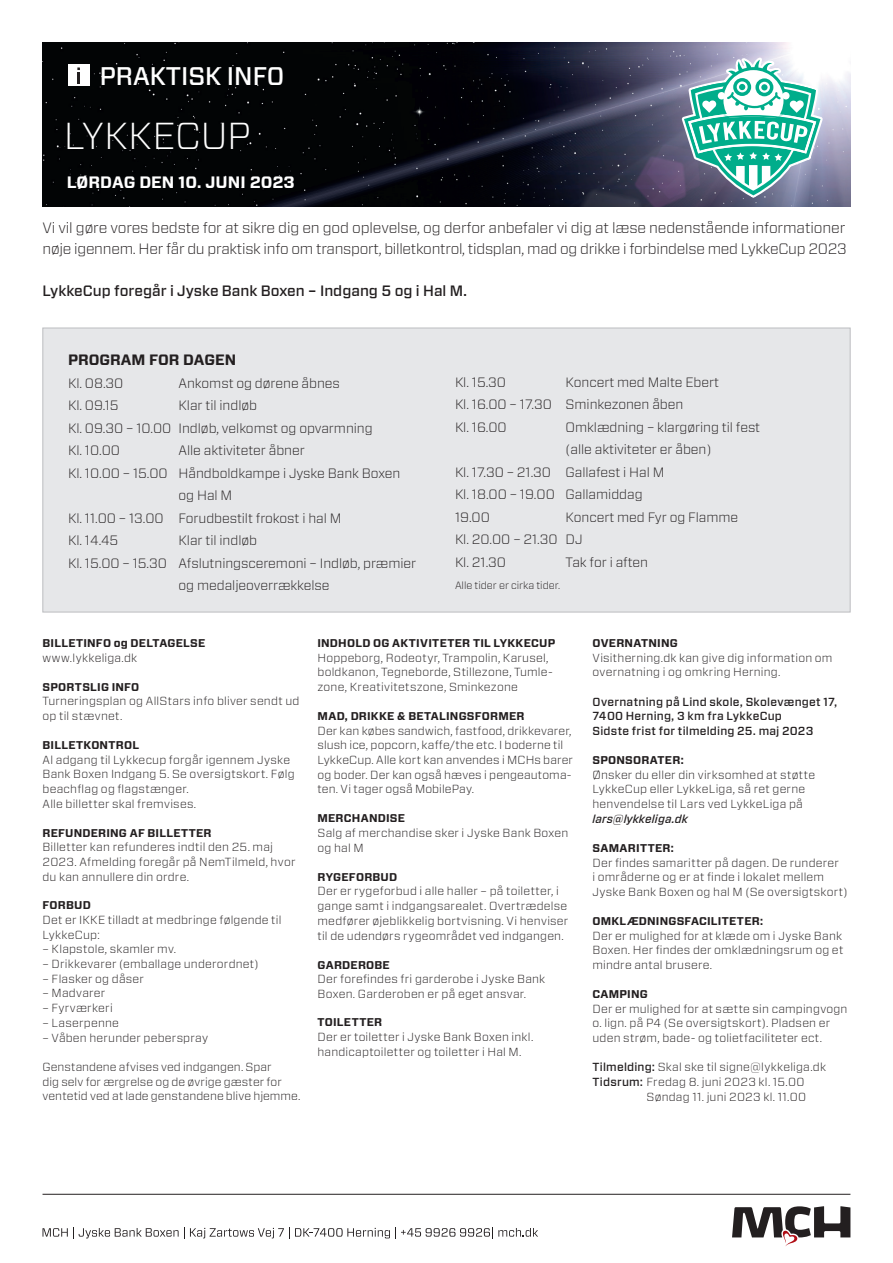
<style>
.page{position:relative;width:893px;height:1263px;background:#fff}
.page>*{position:absolute;margin:0;border:0;box-sizing:border-box;transform-origin:0 0}
.Grundlæggende_afsnit{font:300 37.5px "Forza";letter-spacing:-.005em;color:#fff}
.Grundlæggende_afsnit-2{font:500 25.5px "Forza";color:#fff}
.Grundlæggende_afsnit-3{font:700 16.5px "Forza";color:#fff}
.Grundlæggende_afsnit-4{font:300 15px/21px "Forza";letter-spacing:-.02em;color:#231f20}
.Grundlæggende_afsnit-5{font:500 15px "Forza";color:#231f20}
.Boks__overskrift{font:700 15px "Forza";color:#231f20}
.Boks__brød{font:300 13.5px/22.5px "Forza";letter-spacing:-.005em;color:#231f20}
.Brød_lille{font:300 11.7px/14.7px "Forza";letter-spacing:.015em;color:#231f20}
.Brød_lille-2{font:500 11.7px/14.7px "Forza";letter-spacing:.02em;color:#231f20}
.Overskift_brød_lille{font:700 11.25px "Forza";letter-spacing:.02em;color:#231f20}
.Brød_lille-3{font:700 11.25px "Forza";letter-spacing:.015em;color:#231f20}
.Boks__brød-2{font:300 10.5px "Forza";letter-spacing:-.005em;color:#231f20}
.s1{font-weight:500;font-style:italic}
.s2{font-weight:500}
</style>
<div class="page">
<img style="left:43px;top:43px;width:807px;height:163px">
<div style="left:43px;top:328px;width:807px;height:284px;background:#e6e7e9;border:1px solid #bcbdc0"></div>
<div style="left:68px;top:65px;width:21px;height:21px;background:#fff"></div>
<svg style="left:77px;top:67px;width:3px;height:16px"></svg>
<hr style="left:43px;top:1194px;width:807px;height:1px;background:#231f20">
<svg style="left:732px;top:1206px;width:118px;height:40px"></svg>
<svg style="left:43px;top:1227px;width:495px;height:11px"></svg>
<svg style="left:682px;top:57px;width:141px;height:141px"></svg>
<p class="Grundlæggende_afsnit-2" style="left:100px;top:59px;width:186px">PRAKTISK INFO</p>
<p class="Grundlæggende_afsnit" style="left:64px;top:110px;width:189px">LYKKECUP</p>
<p class="Grundlæggende_afsnit-3" style="left:67px;top:171px;width:229px">LØRDAG DEN 10. JUNI 2023</p>
<p class="Grundlæggende_afsnit-4" style="left:43px;top:217px;width:806px">Vi vil gøre vores bedste for at sikre dig en god oplevelse, og derfor anbefaler vi dig at læse nedenstående informationer nøje igennem. Her får du praktisk info om transport, billetkontrol, tidsplan, mad og drikke i forbindelse med LykkeCup 2023</p>
<p class="Grundlæggende_afsnit-5" style="left:43px;top:281px;width:426px">LykkeCup foregår i Jyske Bank Boxen – Indgang 5 og i Hal M.</p>
<p class="Boks__overskrift" style="left:68px;top:350px;width:170px">PROGRAM FOR DAGEN</p>
<p class="Boks__brød" style="left:68px;top:371px;width:57px">Kl. 08.30</p>
<p class="Boks__brød" style="left:179px;top:371px;width:163px">Ankomst og dørene åbnes</p>
<p class="Boks__brød" style="left:68px;top:394px;width:52px">Kl. 09.15</p>
<p class="Boks__brød" style="left:179px;top:394px;width:80px">Klar til indløb</p>
<p class="Boks__brød" style="left:68px;top:416px;width:306px">Kl. 09.30 – 10.00 Indløb, velkomst og opvarmning</p>
<p class="Boks__brød" style="left:68px;top:439px;width:53px">Kl. 10.00</p>
<p class="Boks__brød" style="left:179px;top:439px;width:128px">Alle aktiviteter åbner</p>
<p class="Boks__brød" style="left:68px;top:461px;width:334px">Kl. 10.00 – 15.00 Håndboldkampe i Jyske Bank Boxen</p>
<p class="Boks__brød" style="left:179px;top:484px;width:55px">og Hal M</p>
<p class="Boks__brød" style="left:68px;top:506px;width:275px">Kl. 11.00 – 13.00 Forudbestilt frokost i hal M</p>
<p class="Boks__brød" style="left:68px;top:529px;width:52px">Kl. 14.45</p>
<p class="Boks__brød" style="left:179px;top:529px;width:80px">Klar til indløb</p>
<p class="Boks__brød" style="left:179px;top:551px;width:239px;text-indent:-111px">Kl. 15.00 – 15.30 Afslutningsceremoni – Indløb, præmier og medaljeoverrækkelse</p>
<p class="Boks__brød" style="left:455px;top:370px;width:53px">Kl. 15.30</p>
<p class="Boks__brød" style="left:566px;top:370px;width:155px">Koncert med Malte Ebert</p>
<p class="Boks__brød" style="left:455px;top:393px;width:230px">Kl. 16.00 – 17.30 Sminkezonen åben</p>
<p class="Boks__brød" style="left:455px;top:415px;width:53px">Kl. 16.00</p>
<p class="Boks__brød" style="left:566px;top:415px;width:196px">Omklædning – klargøring til fest</p>
<p class="Boks__brød" style="left:566px;top:438px;width:147px">(alle aktiviteter er åben)</p>
<p class="Boks__brød" style="left:455px;top:460px;width:211px">Kl. 17.30 – 21.30 Gallafest i Hal M</p>
<p class="Boks__brød" style="left:455px;top:483px;width:189px">Kl. 18.00 – 19.00 Gallamiddag</p>
<p class="Boks__brød" style="left:455px;top:505px;width:36px">19.00</p>
<p class="Boks__brød" style="left:566px;top:505px;width:174px">Koncert med Fyr og Flamme</p>
<p class="Boks__brød" style="left:455px;top:528px;width:129px">Kl. 20.00 – 21.30 DJ</p>
<p class="Boks__brød" style="left:455px;top:550px;width:53px">Kl. 21.30</p>
<p class="Boks__brød" style="left:566px;top:550px;width:84px">Tak for i aften</p>
<p class="Boks__brød-2" style="left:455px;top:578px;width:107px">Alle tider er cirka tider.</p>
<p class="Overskift_brød_lille" style="left:43px;top:635px;width:164px">BILLETINFO og DELTAGELSE</p>
<p class="Brød_lille" style="left:43px;top:650px;width:96px">www.lykkeliga.dk</p>
<p class="Overskift_brød_lille" style="left:43px;top:679px;width:98px">SPORTSLIG INFO</p>
<p class="Brød_lille" style="left:43px;top:693px;width:258px">Turneringsplan og AllStars info bliver sendt ud op til stævnet.</p>
<p class="Overskift_brød_lille" style="left:43px;top:737px;width:98px">BILLETKONTROL</p>
<p class="Brød_lille" style="left:43px;top:752px;width:254px">Al adgang til Lykkecup forgår igennem Jyske Bank Boxen Indgang 5. Se oversigtskort. Følg beachflag og flagstænger.<br>Alle billetter skal fremvises.</p>
<p class="Overskift_brød_lille" style="left:43px;top:825px;width:171px">REFUNDERING AF BILLETTER</p>
<p class="Brød_lille" style="left:43px;top:839px;width:254px">Billetter kan refunderes indtil den 25. maj<br>2023. Afmelding foregår på NemTilmeld, hvor du kan annullere din ordre.</p>
<p class="Brød_lille-3" style="left:43px;top:898px;width:50px">FORBUD</p>
<p class="Brød_lille" style="left:43px;top:912px;width:241px">Det er IKKE tilladt at medbringe følgende til<br>LykkeCup:</p>
<p class="Brød_lille" style="left:43px;top:941px;width:135px">– Klapstole, skamler mv.</p>
<p class="Brød_lille" style="left:43px;top:956px;width:218px">– Drikkevarer (emballage underordnet)</p>
<p class="Brød_lille" style="left:43px;top:971px;width:103px">– Flasker og dåser</p>
<p class="Brød_lille" style="left:43px;top:986px;width:64px">– Madvarer</p>
<p class="Brød_lille" style="left:43px;top:1000px;width:72px">– Fyrværkeri</p>
<p class="Brød_lille" style="left:43px;top:1015px;width:78px">– Laserpenne</p>
<p class="Brød_lille" style="left:43px;top:1030px;width:167px">– Våben herunder peberspray</p>
<p class="Brød_lille" style="left:43px;top:1059px;width:259px">Genstandene afvises ved indgangen. Spar<br>dig selv for ærgrelse og de øvrige gæster for ventetid ved at lade genstandene blive hjemme.</p>
<p class="Overskift_brød_lille" style="left:317px;top:635px;width:239px">INDHOLD OG AKTIVITETER TIL LYKKECUP</p>
<p class="Brød_lille" style="left:317px;top:650px;width:237px">Hoppeborg, Rodeotyr, Trampolin, Karusel, boldkanon, Tegneborde, Stillezone, Tumle&shy;zone, Kreativitetszone, Sminkezone</p>
<p class="Overskift_brød_lille" style="left:317px;top:708px;width:209px">MAD, DRIKKE &amp; BETALINGSFORMER</p>
<p class="Brød_lille" style="left:317px;top:723px;width:257px">Der kan købes sandwich, fastfood, drikkevarer, slush ice, popcorn, kaffe/the etc. I boderne til LykkeCup. Alle kort kan anvendes i MCHs barer og boder. Der kan også hæves i pengeautoma&shy;ten. Vi tager også MobilePay.</p>
<p class="Overskift_brød_lille" style="left:317px;top:811px;width:89px">MERCHANDISE</p>
<p class="Brød_lille" style="left:317px;top:825px;width:252px">Salg af merchandise sker i Jyske Bank Boxen og hal M</p>
<p class="Overskift_brød_lille" style="left:317px;top:869px;width:81px">RYGEFORBUD</p>
<p class="Brød_lille" style="left:317px;top:884px;width:252px">Der er rygeforbud i alle haller – på toiletter, i gange samt i indgangsarealet. Overtrædelse medfører øjeblikkelig bortvisning. Vi henviser til de udendørs rygeområdet ved indgangen.</p>
<p class="Overskift_brød_lille" style="left:317px;top:957px;width:74px">GARDEROBE</p>
<p class="Brød_lille" style="left:317px;top:971px;width:229px">Der forefindes fri garderobe i Jyske Bank<br>Boxen. Garderoben er på eget ansvar.</p>
<p class="Overskift_brød_lille" style="left:317px;top:1015px;width:66px">TOILETTER</p>
<p class="Brød_lille" style="left:317px;top:1029px;width:217px">Der er toiletter i Jyske Bank Boxen inkl.</p>
<p class="Brød_lille" style="left:317px;top:1044px;width:205px">handicaptoiletter og toiletter i Hal M.</p>
<p class="Overskift_brød_lille" style="left:592px;top:635px;width:87px">OVERNATNING</p>
<p class="Brød_lille" style="left:592px;top:650px;width:242px">Visitherning.dk kan give dig information om overnatning i og omkring Herning.</p>
<p class="Brød_lille-2" style="left:592px;top:694px;width:246px">Overnatning på Lind skole, Skolevænget 17,<br>7400 Herning, 3 km fra LykkeCup<br>Sidste frist for tilmelding 25. maj 2023</p>
<p class="Overskift_brød_lille" style="left:592px;top:753px;width:93px">SPONSORATER:</p>
<p class="Brød_lille" style="left:592px;top:767px;width:224px">Ønsker du eller din virksomhed at støtte LykkeCup eller LykkeLiga, så ret gerne henvendelse til Lars ved LykkeLiga på <span class="s1">lars@lykkeliga.dk</span></p>
<p class="Overskift_brød_lille" style="left:592px;top:840px;width:83px">SAMARITTER:</p>
<p class="Brød_lille" style="left:592px;top:855px;width:256px">Der findes samaritter på dagen. De runderer<br>i områderne og er at finde i lokalet mellem<br>Jyske Bank Boxen og hal M (Se oversigtskort)</p>
<p class="Overskift_brød_lille" style="left:592px;top:913px;width:172px">OMKLÆDNINGSFACILITETER:</p>
<p class="Brød_lille" style="left:592px;top:928px;width:252px;text-align:justify">Der er mulighed for at klæde om i Jyske Bank Boxen. Her findes der omklædningsrum og et mindre antal brusere.</p>
<p class="Overskift_brød_lille" style="left:592px;top:986px;width:57px">CAMPING</p>
<p class="Brød_lille" style="left:592px;top:1001px;width:257px">Der er mulighed for at sætte sin campingvogn o. lign. på P4 (Se oversigtskort). Pladsen er uden strøm, bade- og tolietfaciliteter ect.</p>
<p class="Brød_lille" style="left:592px;top:1060px;width:235px"><span class="s2">Tilmelding:</span> Skal ske til signe@lykkeliga.dk</p>
<p class="Brød_lille" style="left:592px;top:1074px;width:213px"><span class="s2">Tidsrum:</span> Fredag 8. juni 2023 kl. 15.00</p>
<p class="Brød_lille" style="left:646px;top:1089px;width:161px">Søndag 11. juni 2023 kl. 11.00</p>
</div>
